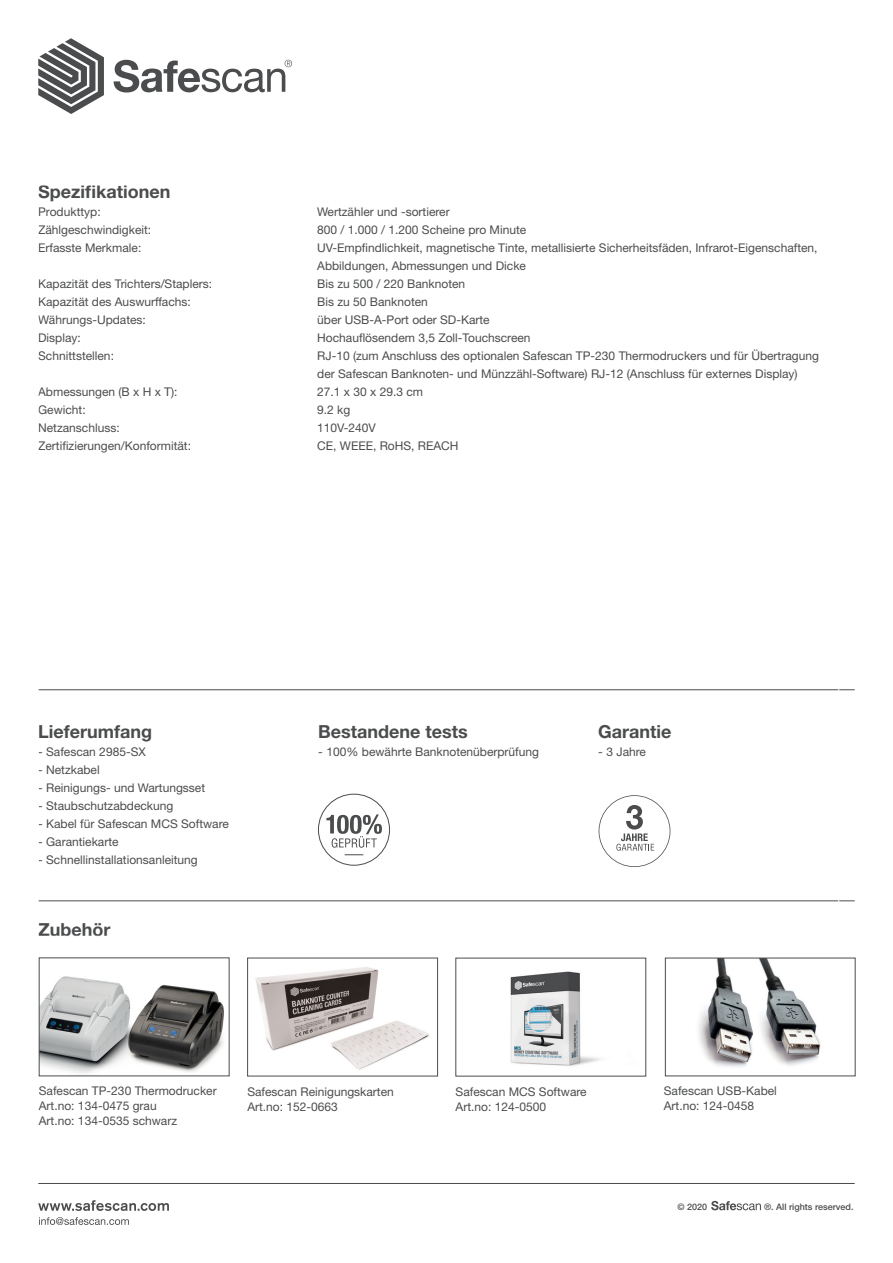
<style>
.page{position:relative;width:893px;height:1263px;background:#fff}
.page>*{position:absolute;margin:0;border:0;box-sizing:border-box;transform-origin:0 0}
.t1{font:700 18px "Helvetica Neue LT Std";color:#4b4c4d}
.t2{font:12px/18px "Helvetica Neue LT Std";color:#4b4c4d}
.Art_no{font:500 9px "Helvetica Neue LT Std";color:#4b4c4d}
</style>
<div class="page">
<hr style="left:38px;top:900px;width:817px;height:1px;background:#4b4c4d">
<hr style="left:38px;top:1183px;width:817px;height:1px;background:#4b4c4d">
<hr style="left:38px;top:689px;width:817px;height:1px;background:#4b4c4d">
<svg style="left:38px;top:1200px;width:131px;height:11px"></svg>
<svg style="left:39px;top:1217px;width:90px;height:8px"></svg>
<svg style="left:38px;top:38px;width:66px;height:76px"></svg>
<svg style="left:114px;top:60px;width:178px;height:33px"></svg>
<svg style="left:711px;top:1201px;width:50px;height:9px"></svg>
<svg style="left:599px;top:795px;width:71px;height:72px"></svg>
<img style="left:510px;top:971px;width:91px;height:96px">
<img style="left:255px;top:967px;width:174px;height:103px">
<div style="left:247px;top:958px;width:191px;height:118px;border:1px solid #4b4c4d"></div>
<img style="left:698px;top:960px;width:123px;height:107px">
<img style="left:41px;top:976px;width:63px;height:98px">
<div style="left:39px;top:958px;width:190px;height:118px;border:1px solid #4b4c4d"></div>
<img style="left:104px;top:971px;width:125px;height:105px">
<div style="left:318px;top:794px;width:72px;height:71px;border:1px solid #4b4c4d;border-radius:50%"></div>
<svg style="left:326px;top:814px;width:56px;height:34px"></svg>
<svg style="left:345px;top:854px;width:18px;height:1px"></svg>
<p class="t1" style="left:38px;top:180px;width:134px">Spezifikationen</p>
<p class="t2" style="left:38px;top:203px;width:64px">Produkttyp:</p>
<p class="t2" style="left:317px;top:203px;width:134px">Wertzähler und -sortierer</p>
<p class="t2" style="left:38px;top:221px;width:115px">Zählgeschwindigkeit:</p>
<p class="t2" style="left:317px;top:221px;width:210px">800 / 1.000 / 1.200 Scheine pro Minute</p>
<p class="t2" style="left:38px;top:239px;width:105px">Erfasste Merkmale:</p>
<p class="t2" style="left:317px;top:239px;width:502px">UV-Empfindlichkeit, magnetische Tinte, metallisierte Sicherheitsfäden, Infrarot-Eigenschaften,<br>Abbildungen, Abmessungen und Dicke</p>
<p class="t2" style="left:38px;top:275px;width:175px">Kapazität des Trichters/Staplers:</p>
<p class="t2" style="left:317px;top:275px;width:150px">Bis zu 500 / 220 Banknoten</p>
<p class="t2" style="left:38px;top:293px;width:154px">Kapazität des Auswurffachs:</p>
<p class="t2" style="left:317px;top:293px;width:112px">Bis zu 50 Banknoten</p>
<p class="t2" style="left:38px;top:311px;width:109px">Währungs-Updates:</p>
<p class="t2" style="left:317px;top:311px;width:174px">über USB-A-Port oder SD-Karte</p>
<p class="t2" style="left:38px;top:329px;width:44px">Display:</p>
<p class="t2" style="left:317px;top:329px;width:215px">Hochauflösendem 3,5 Zoll-Touchscreen</p>
<p class="t2" style="left:38px;top:347px;width:77px">Schnittstellen:</p>
<p class="t2" style="left:317px;top:347px;width:503px">RJ-10 (zum Anschluss des optionalen Safescan TP-230 Thermodruckers und für Übertragung</p>
<p class="t2" style="left:317px;top:365px;width:482px">der Safescan Banknoten- und Münzzähl-Software) RJ-12 (Anschluss für externes Display)</p>
<p class="t2" style="left:38px;top:383px;width:141px">Abmessungen (B x H x T):</p>
<p class="t2" style="left:317px;top:383px;width:107px">27.1 x 30 x 29.3 cm</p>
<p class="t2" style="left:38px;top:401px;width:49px">Gewicht:</p>
<p class="t2" style="left:317px;top:401px;width:35px">9.2 kg</p>
<p class="t2" style="left:38px;top:419px;width:83px">Netzanschluss:</p>
<p class="t2" style="left:317px;top:419px;width:60px">110V-240V</p>
<p class="t2" style="left:38px;top:437px;width:154px">Zertifizierungen/Konformität:</p>
<p class="t2" style="left:317px;top:437px;width:143px">CE, WEEE, RoHS, REACH</p>
<p class="t1" style="left:38px;top:720px;width:115px">Lieferumfang</p>
<p class="t2" style="left:38px;top:743px;width:109px">- Safescan 2985-SX</p>
<p class="t2" style="left:38px;top:761px;width:63px">- Netzkabel</p>
<p class="t2" style="left:38px;top:779px;width:168px">- Reinigungs- und Wartungsset</p>
<p class="t2" style="left:38px;top:797px;width:137px">- Staubschutzabdeckung</p>
<p class="t2" style="left:38px;top:815px;width:192px">- Kabel für Safescan MCS Software</p>
<p class="t2" style="left:38px;top:833px;width:82px">- Garantiekarte</p>
<p class="t2" style="left:38px;top:851px;width:161px">- Schnellinstallationsanleitung</p>
<p class="t1" style="left:38px;top:918px;width:74px">Zubehör</p>
<p class="t1" style="left:318px;top:720px;width:151px">Bestandene tests</p>
<p class="t2" style="left:318px;top:743px;width:223px">- 100% bewährte Banknotenüberprüfung</p>
<p class="t1" style="left:598px;top:720px;width:75px">Garantie</p>
<p class="t2" style="left:598px;top:743px;width:50px">- 3 Jahre</p>
<p class="t2" style="left:39px;top:1082px;width:179px">Safescan TP-230 Thermodrucker</p>
<p class="t2" style="left:39px;top:1097px;width:119px">Art.no: 134-0475 grau</p>
<p class="t2" style="left:39px;top:1112px;width:140px">Art.no: 134-0535 schwarz</p>
<p class="t2" style="left:247px;top:1082px;width:148px">Safescan Reinigungskarten</p>
<p class="t2" style="left:247px;top:1097px;width:92px">Art.no: 152-0663</p>
<p class="t2" style="left:456px;top:1082px;width:133px">Safescan MCS Software</p>
<p class="t2" style="left:456px;top:1097px;width:92px">Art.no: 124-0500</p>
<p class="t2" style="left:664px;top:1082px;width:115px">Safescan USB-Kabel</p>
<p class="t2" style="left:664px;top:1097px;width:92px">Art.no: 124-0458</p>
<p class="Art_no" style="left:678px;top:1202px;width:31px">© 2020</p>
<p class="Art_no" style="left:764px;top:1202px;width:91px">®. All rights reserved.</p>
</div>
